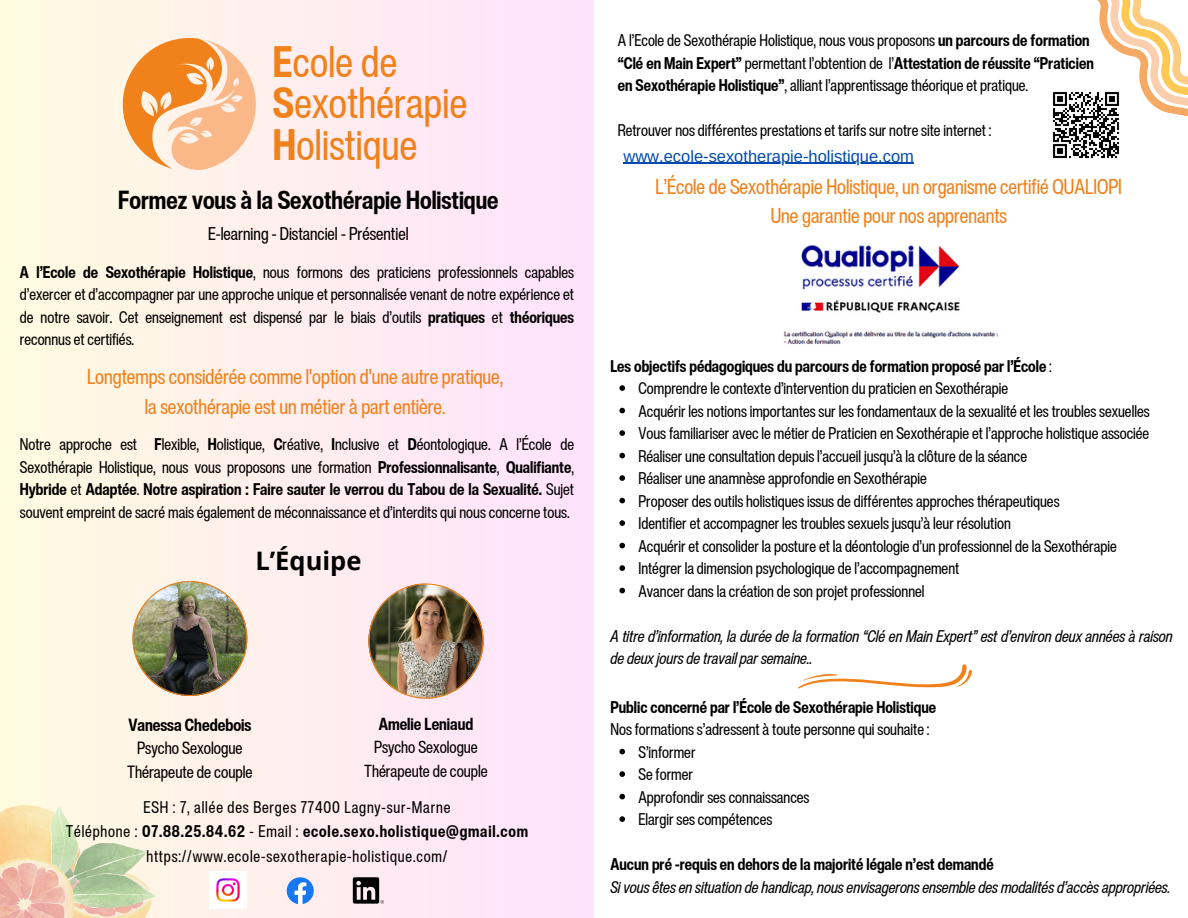
<style>
.page{position:relative;width:1188px;height:918px;background:#fff}
.page>*{position:absolute;margin:0;border:0;box-sizing:border-box;transform-origin:0 0}
.t1{font:condensed 42.9px/41.4px "Helvetica Now Display";letter-spacing:.005em;color:#f1811a}
.t2{font:700 condensed 25.5px "Helvetica Now Display";color:#000}
.t3{font:700 25.5px "Open Sans";color:#000}
.t4{font:condensed 21px/29.2px "Helvetica Now Display";color:#f1811a;text-align:center}
.t5{font:condensed 18px "Helvetica Now Display";color:#000}
.t6{font:condensed 17.25px "Helvetica Now Display";color:#000}
.t7{font:700 condensed 17.25px "Helvetica Now Display";color:#000}
.t8{font:condensed 16.95px "Helvetica Now Display";color:#000}
.t9{font:700 condensed 16.95px "Helvetica Now Display";color:#000}
.t10{font:condensed 16.5px/22.5px "Helvetica Now Display";color:#000;text-align:justify}
.t11{font:700 condensed 16.5px "Helvetica Now Display";color:#000}
.t12{font:italic condensed 16.5px/22.5px "Helvetica Now Display";color:#000}
.t13{font:condensed 16.5px "Helvetica Now Display";letter-spacing:.05em;color:#000}
.t14{font:700 condensed 16.5px "Helvetica Now Display";letter-spacing:.05em;color:#000}
.t15{font:16.5px "Arimo";color:#004aad}
.s1{font-weight:700}
.s2{font-weight:400}
</style>
<div class="page">
<div style="left:0;top:0;width:594px;height:918px;background:linear-gradient(to right,#fffbe0,#ffe2fd)"></div>
<svg style="left:1097px;top:0;width:91px;height:117px"></svg>
<img style="left:132px;top:581px;width:115px;height:115px">
<img style="left:368px;top:583px;width:115px;height:115px">
<svg style="left:798px;top:664px;width:174px;height:24px"></svg>
<img style="left:1052px;top:88px;width:71px;height:71px">
<img style="left:0;top:805px;width:156px;height:113px">
<svg style="left:287px;top:877px;width:27px;height:27px"></svg>
<svg style="left:353px;top:877px;width:31px;height:27px"></svg>
<img style="left:210px;top:872px;width:37px;height:37px">
<img style="left:783px;top:245px;width:215px;height:99px">
<svg style="left:619px;top:385px;width:6px;height:6px"></svg>
<svg style="left:619px;top:408px;width:6px;height:5px"></svg>
<svg style="left:619px;top:430px;width:6px;height:6px"></svg>
<svg style="left:619px;top:453px;width:6px;height:5px"></svg>
<svg style="left:619px;top:475px;width:6px;height:6px"></svg>
<svg style="left:619px;top:498px;width:6px;height:5px"></svg>
<svg style="left:619px;top:520px;width:6px;height:6px"></svg>
<svg style="left:619px;top:543px;width:6px;height:5px"></svg>
<svg style="left:619px;top:565px;width:6px;height:6px"></svg>
<svg style="left:619px;top:588px;width:6px;height:5px"></svg>
<svg style="left:619px;top:749px;width:6px;height:5px"></svg>
<svg style="left:619px;top:771px;width:6px;height:6px"></svg>
<svg style="left:619px;top:794px;width:6px;height:5px"></svg>
<svg style="left:619px;top:816px;width:6px;height:6px"></svg>
<hr style="left:623px;top:163px;width:291px;height:1px;background:#004aad">
<svg style="left:123px;top:38px;width:133px;height:132px;background:#f8bc89"></svg>
<p class="t1" style="left:273px;top:40px;width:196px"><span class="s1">E</span>cole de<br><span class="s1">S</span>exothérapie<br><span class="s1">H</span>olistique</p>
<p class="t2" style="left:118px;top:181px;width:382px">Formez vous à la Sexothérapie Holistique</p>
<p class="t5" style="left:208px;top:220px;width:202px">E-learning - Distanciel - Présentiel</p>
<p class="t10" style="left:20px;top:260px;width:556px"><span class="s1">A l’Ecole de Sexothérapie Holistique</span>, nous formons des praticiens professionnels capables d’exercer et d’accompagner par une approche unique et personnalisée venant de notre expérience et de notre savoir. Cet enseignement est dispensé par le biais d’outils <span class="s1">pratiques</span> et <span class="s1">théoriques </span>reconnus et certifiés.</p>
<p class="t4" style="left:87px;top:362px;width:418px">Longtemps considérée comme l'option d'une autre pratique, la sexothérapie est un métier à part entière.</p>
<p class="t10" style="left:20px;top:433px;width:556px">Notre approche est <span class="s1">F</span>lexible, <span class="s1">H</span>olistique, <span class="s1">C</span>réative, <span class="s1">I</span>nclusive et <span class="s1">D</span>éontologique. A l’École de Sexothérapie Holistique, nous vous proposons une formation <span class="s1">Professionnalisante</span>, <span class="s1">Qualifiante</span>, <span class="s1">Hybride</span> et <span class="s1">Adaptée</span>. <span class="s1">Notre aspiration : Faire sauter le verrou du Tabou de la Sexualité.</span> Sujet souvent empreint de sacré mais également de méconnaissance et d’interdits qui nous concerne tous.</p>
<p class="t3" style="left:255px;top:543px;width:108px">L’Équipe</p>
<p class="t7" style="left:128px;top:712px;width:124px">Vanessa Chedebois</p>
<p class="t6" style="left:137px;top:735px;width:107px">Psycho Sexologue</p>
<h3 class="t6" style="left:127px;top:759px;width:127px">Thérapeute de couple</h3>
<p class="t9" style="left:379px;top:711px;width:96px">Amelie Leniaud</p>
<h2 class="t8" style="left:374px;top:734px;width:105px">Psycho Sexologue</h2>
<p class="t8" style="left:364px;top:758px;width:125px">Thérapeute de couple</p>
<p class="t13" style="left:143px;top:794px;width:308px">ESH : 7, allée des Berges 77400 Lagny-sur-Marne</p>
<p class="t14" style="left:66px;top:819px;width:464px"><span class="s2">Téléphone :</span> 07.88.25.84.62 <span class="s2">- Email :</span> ecole.sexo.holistique@gmail.com</p>
<p class="t13" style="left:146px;top:844px;width:303px">https://www.ecole-sexotherapie-holistique.com/</p>
<p class="t10" style="left:618px;top:29px;width:473px">A l’Ecole de Sexothérapie Holistique, nous vous proposons <span class="s1">un parcours de formation</span></p>
<p class="t11" style="left:618px;top:50px;width:477px">“Clé en Main Expert” <span class="s2">permettant l’obtention de l’</span>Attestation de réussite “Praticien</p>
<h1 class="t10" style="left:618px;top:74px;width:412px"><span class="s1">en Sexothérapie Holistique”</span>, alliant l’apprentissage théorique et pratique.</h1>
<h2 class="t10" style="left:618px;top:119px;width:375px">Retrouver nos différentes prestations et tarifs sur notre site internet :</h2>
<p class="t15" style="left:623px;top:147px;width:292px">www.ecole-sexotherapie-holistique.com</p>
<p class="t4" style="left:656px;top:172px;width:468px">L’École de Sexothérapie Holistique, un organisme certifié QUALIOPI<br>Une garantie pour nos apprenants</p>
<p class="t11" style="left:610px;top:353px;width:443px">Les objectifs pédagogiques du parcours de formation proposé par l’École <span class="s2">:</span></p>
<p class="t10" style="left:638px;top:377px;width:371px">Comprendre le contexte d’intervention du praticien en Sexothérapie</p>
<p class="t10" style="left:638px;top:399px;width:513px">Acquérir les notions importantes sur les fondamentaux de la sexualité et les troubles sexuelles</p>
<p class="t10" style="left:638px;top:422px;width:512px">Vous familiariser avec le métier de Praticien en Sexothérapie et l’approche holistique associée</p>
<p class="t10" style="left:638px;top:444px;width:390px">Réaliser une consultation depuis l’accueil jusqu’à la clôture de la séance</p>
<p class="t10" style="left:638px;top:467px;width:290px">Réaliser une anamnèse approfondie en Sexothérapie</p>
<p class="t10" style="left:638px;top:489px;width:423px">Proposer des outils holistiques issus de différentes approches thérapeutiques</p>
<p class="t10" style="left:638px;top:512px;width:374px">Identifier et accompagner les troubles sexuels jusqu’à leur résolution</p>
<p class="t10" style="left:638px;top:534px;width:480px">Acquérir et consolider la posture et la déontologie d’un professionnel de la Sexothérapie</p>
<p class="t10" style="left:638px;top:557px;width:322px">Intégrer la dimension psychologique de l’accompagnement</p>
<p class="t10" style="left:638px;top:579px;width:288px">Avancer dans la création de son projet professionnel</p>
<p class="t12" style="left:610px;top:624px;width:564px">A titre d’information, la durée de la formation “Clé en Main Expert” est d’environ deux années à raison de deuxjours de travail par semaine..</p>
<p class="t11" style="left:610px;top:694px;width:327px">Public concerné par l’École de Sexothérapie Holistique</p>
<p class="t10" style="left:610px;top:718px;width:321px">Nos formations s’adressent à toute personne qui souhaite :</p>
<p class="t10" style="left:638px;top:740px;width:59px">S’informer</p>
<p class="t10" style="left:638px;top:763px;width:56px">Se former</p>
<h3 class="t10" style="left:638px;top:785px;width:173px">Approfondir ses connaissances</h3>
<p class="t10" style="left:638px;top:808px;width:135px">Elargir ses compétences</p>
<p class="t11" style="left:610px;top:852px;width:385px">Aucun pré -requis en dehors de la majorité légale n’est demandé</p>
<p class="t12" style="left:610px;top:875px;width:561px">Si vous êtes en situation de handicap, nous envisagerons ensemble des modalités d’accès appropriées.</p>
</div>
